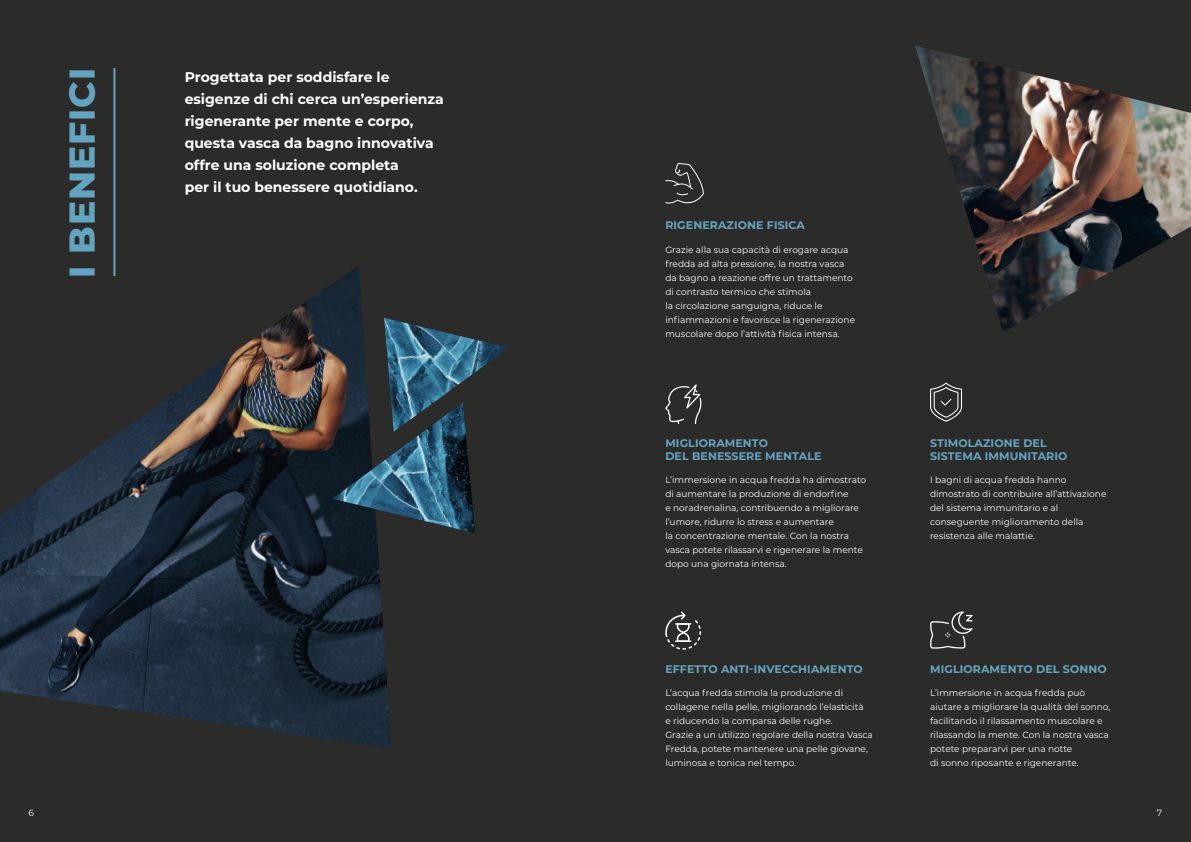
<style>
.page{position:relative;width:1191px;height:842px;background:#2b2b2a}
.page>*{position:absolute;margin:0;border:0;box-sizing:border-box;transform-origin:0 0}
.t1{font:800 36px "Montserrat";letter-spacing:.025em;color:#63a5c1}
.t2{font:700 14px/22px "Montserrat";color:#fff}
.t3{font:700 11px/13.2px "Montserrat";letter-spacing:.01em;color:#66a5c1}
.t4{font:9px/14px "Montserrat";color:#fff}
</style>
<div class="page">
<img style="left:0;top:265px;width:391px;height:484px">
<img style="left:915px;top:45px;width:276px;height:287px">
<svg style="left:665px;top:163px;width:39px;height:41px"></svg>
<svg style="left:665px;top:384px;width:37px;height:40px"></svg>
<svg style="left:930px;top:383px;width:32px;height:39px"></svg>
<svg style="left:930px;top:611px;width:42px;height:38px"></svg>
<svg style="left:665px;top:611px;width:36px;height:39px"></svg>
<img style="left:332px;top:402px;width:143px;height:131px">
<img style="left:384px;top:318px;width:124px;height:114px">
<hr style="left:113px;top:68px;width:2px;height:208px;background:#63a5c1">
<h1 class="t1" style="left:56px;top:278px;width:211px;rotate:-90deg">I BENEFICI</h1>
<h2 class="t2" style="left:185px;top:65px;width:261px">Progettata per soddisfare le esigenze di chi cerca un’esperienza rigenerante per mente e corpo, questa vasca da bagno innovativa offre una soluzione completa<br>per il tuo benessere quotidiano.</h2>
<p class="t3" style="left:665px;top:219px;width:141px">RIGENERAZIONE FISICA</p>
<p class="t4" style="left:665px;top:242px;width:191px">Grazie alla sua capacità di erogare acqua fredda ad alta pressione, la nostra vasca da bagno a reazione offre un trattamento di contrasto termico che stimola<br>la circolazione sanguigna, riduce le infiammazioni e favorisce la rigenerazione muscolare dopo l’attività fisica intensa.</p>
<p class="t3" style="left:665px;top:436px;width:158px">MIGLIORAMENTO<br>DEL BENESSERE MENTALE</p>
<p class="t4" style="left:665px;top:472px;width:202px">L’immersione in acqua fredda ha dimostrato di aumentare la produzione di endorfine<br>e noradrenalina, contribuendo a migliorare l’umore, ridurre lo stress e aumentare<br>la concentrazione mentale. Con la nostra vasca potete rilassarvi e rigenerare la mente dopo una giornata intensa.</p>
<p class="t3" style="left:665px;top:663px;width:199px">EFFETTO ANTI-INVECCHIAMENTO</p>
<p class="t4" style="left:665px;top:686px;width:209px">L’acqua fredda stimola la produzione di collagene nella pelle, migliorando l’elasticità<br>e riducendo la comparsa delle rughe.<br>Grazie a un utilizzo regolare della nostra Vasca Fredda, potete mantenere una pelle giovane, luminosa e tonica nel tempo.</p>
<p class="t3" style="left:930px;top:436px;width:139px">STIMOLAZIONE DEL<br>SISTEMA IMMUNITARIO</p>
<p class="t4" style="left:930px;top:472px;width:178px">I bagni di acqua fredda hanno dimostrato di contribuire all’attivazione del sistema immunitario e al conseguente miglioramento della resistenza alle malattie.</p>
<p class="t3" style="left:930px;top:663px;width:178px">MIGLIORAMENTO DEL SONNO</p>
<p class="t4" style="left:930px;top:686px;width:182px">L’immersione in acqua fredda può aiutare a migliorare la qualità del sonno, facilitando il rilassamento muscolare e rilassando la mente. Con la nostra vasca potete prepararvi per una notte<br>di sonno riposante e rigenerante.</p>
<p class="t4" style="left:29px;top:805px;width:7px">6</p>
<p class="t4" style="left:1157px;top:805px;width:7px">7</p>
</div>
